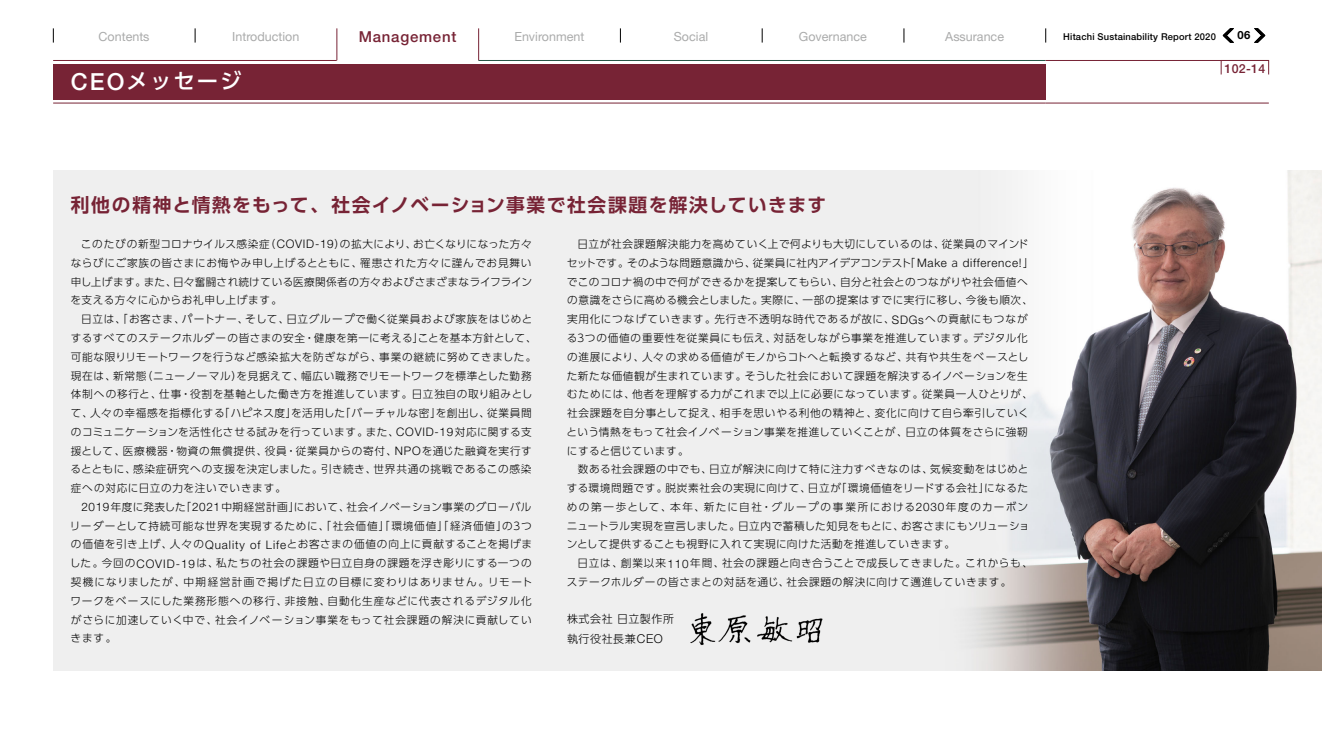
<style>
.page{position:relative;width:1322px;height:745px;background:#fff}
.page>*{position:absolute;margin:0;border:0;box-sizing:border-box;transform-origin:0 0}
.t1{font:500 21.25px "UD Shin Go Pro";letter-spacing:.1em;color:#fff}
.t2{font:700 18.75px "UD Shin Go Pro De";letter-spacing:.075em;color:#772335}
.t3{font:500 15px "Helvetica Neue LT Std";letter-spacing:.05em;color:#772335}
.t4{font:12.5px "Helvetica Neue LT Std";color:#aaabab}
.t5{font:500 12.38px "Helvetica Neue LT Std";color:#772335}
.t6{font:700 11.25px "Helvetica Neue LT Std";color:#000}
.t7{font:300 11px/19.4px "UD Shin Go Pro";letter-spacing:.05em;color:#000}
.t8{font:300 10.62px/18.8px "UD Shin Go Pro";letter-spacing:.055em;color:#000}
.t9{font:500 9.38px "Helvetica Neue LT Std";letter-spacing:.02em;color:#000}
.s1{font-family:"Helvetica Neue LT Std";font-size:23.38px}
.s2{font-family:"Helvetica Neue LT Std";font-size:11.75px}
.s3{font-family:"Helvetica Neue LT Std";font-size:12.12px}
</style>
<div class="page">
<div style="left:53px;top:64px;width:992px;height:35px;background:#772335"></div>
<hr style="left:53px;top:60px;width:284px;height:1px;background:#772335">
<hr style="left:478px;top:60px;width:567px;height:1px;background:#265646">
<hr style="left:1045px;top:60px;width:224px;height:1px;background:#772335">
<hr style="left:1045px;top:103px;width:224px;height:1px;background:#772335">
<hr style="left:53px;top:103px;width:992px;height:1px;background:#772335">
<svg style="left:53px;top:28px;width:1px;height:15px"></svg>
<svg style="left:620px;top:28px;width:1px;height:15px"></svg>
<svg style="left:904px;top:28px;width:1px;height:15px"></svg>
<svg style="left:195px;top:28px;width:1px;height:15px"></svg>
<svg style="left:762px;top:28px;width:1px;height:15px"></svg>
<svg style="left:1045px;top:28px;width:1px;height:15px"></svg>
<hr style="left:337px;top:28px;width:1px;height:32px;background:#772335">
<hr style="left:478px;top:28px;width:1px;height:32px;background:#772335">
<div style="left:1221px;top:60px;width:48px;height:15px;border:1px solid #772335"></div>
<div style="left:53px;top:170px;width:992px;height:500px;background:#efefef"></div>
<img style="left:971px;top:170px;width:351px;height:500px">
<img style="left:690px;top:613px;width:133px;height:32px">
<svg style="left:1254px;top:28px;width:11px;height:15px"></svg>
<svg style="left:1222px;top:28px;width:12px;height:15px"></svg>
<p class="t4" style="left:99px;top:29px;width:52px">Contents</p>
<p class="t4" style="left:232px;top:29px;width:69px">Introduction</p>
<h3 class="t3" style="left:359px;top:27px;width:99px">Management</h3>
<p class="t4" style="left:514px;top:29px;width:71px">Environment</p>
<p class="t4" style="left:674px;top:29px;width:36px">Social</p>
<p class="t4" style="left:799px;top:29px;width:70px">Governance</p>
<p class="t4" style="left:945px;top:29px;width:60px">Assurance</p>
<h1 class="t1" style="left:71px;top:64px;width:172px"><span class="s1">CEO</span>メッセージ</h1>
<p class="t9" style="left:1063px;top:31px;width:154px">Hitachi Sustainability Report 2020</p>
<p class="t6" style="left:1237px;top:28px;width:14px">06</p>
<p class="t5" style="left:1224px;top:61px;width:42px">102-14</p>
<h2 class="t2" style="left:71px;top:189px;width:757px">利他の精神と情熱をもって、社会イノベーション事業で社会課題を解決していきます</h2>
<p class="t8" style="left:71px;top:234px;width:463px;text-align:justify;text-indent:10px">このたびの新型コロナウイルス感染症（<span class="s2">COVID-19</span>）の拡大により、お亡くなりになった方々ならびにご家族の皆さまにお悔やみ申し上げるとともに、罹患された方々に謹んでお見舞い申し上げます。また、日々奮闘され続けている医療関係者の方々およびさまざまなライフラインを支える方々に心からお礼申し上げます。</p>
<p class="t8" style="left:70px;top:309px;width:468px;text-indent:11px">日立は、「お客さま、パートナー、そして、日立グループで働く従業員および家族をはじめとするすべてのステークホルダーの皆さまの安全・健康を第一に考える」ことを基本方針として、可能な限りリモートワークを行うなど感染拡大を防ぎながら、事業の継続に努めてきました。現在は、新常態（ニューノーマル）を見据えて、幅広い職務でリモートワークを標準とした勤務体制への移行と、仕事・役割を基軸とした働き方を推進しています。日立独自の取り組みとして、人々の幸福感を指標化する「ハピネス度」を活用した「バーチャルな密」を創出し、従業員間のコミュニケーションを活性化させる試みを行っています。また、<span class="s2">COVID-19</span>対応に関する支援として、医療機器・物資の無償提供、役員・従業員からの寄付、<span class="s2">NPO</span>を通じた融資を実行するとともに、感染症研究への支援を決定しました。引き続き、世界共通の挑戦であるこの感染症への対応に日立の力を注いでいきます。</p>
<p class="t8" style="left:70px;top:497px;width:464px;text-align:justify;text-indent:12px"><span class="s2">2019</span>年度に発表した「<span class="s2">2021</span>中期経営計画」において、社会イノベーション事業のグローバルリーダーとして持続可能な世界を実現するために、「社会価値」「環境価値」「経済価値」の３つの価値を引き上げ、人々の<span class="s2">Quality of Life</span>とお客さまの価値の向上に貢献することを掲げました。今回の<span class="s2">COVID-19</span>は、私たちの社会の課題や日立自身の課題を浮き彫りにする一つの契機になりましたが、中期経営計画で掲げた日立の目標に変わりはありません。リモートワークをベースにした業務形態への移行、非接触、自動化生産などに代表されるデジタル化がさらに加速していく中で、社会イノベーション事業をもって社会課題の解決に貢献していきます。</p>
<p class="t8" style="left:566px;top:234px;width:469px;text-indent:11px">日立が社会課題解決能力を高めていく上で何よりも大切にしているのは、従業員のマインドセットです。そのような問題意識から、従業員に社内アイデアコンテスト「 <span class="s2">Make</span> ａ <span class="s2">difference!</span>」でこのコロナ禍の中で何ができるかを提案してもらい、自分と社会とのつながりや社会価値への意識をさらに高める機会としました。実際に、一部の提案はすでに実行に移し、今後も順次、実用化につなげていきます。先行き不透明な時代であるが故に、<span class="s2">SDGs</span>への貢献にもつながる３つの価値の重要性を従業員にも伝え、対話をしながら事業を推進しています。デジタル化の進展により、人々の求める価値がモノからコトへと転換するなど、共有や共生をベースとした新たな価値観が生まれています。そうした社会において課題を解決するイノベーションを生むためには、他者を理解する力がこれまで以上に必要になっています。従業員一人ひとりが、社会課題を自分事として捉え、相手を思いやる利他の精神と、変化に向けて自ら牽引していくという情熱をもって社会イノベーション事業を推進していくことが、日立の体質をさらに強靭にすると信じています。</p>
<p class="t8" style="left:567px;top:459px;width:464px;text-indent:11px">数ある社会課題の中でも、日立が解決に向けて特に注力すべきなのは、気候変動をはじめとする環境問題です。脱炭素社会の実現に向けて、日立が「環境価値をリードする会社」になるための第一歩として、本年、新たに自社・グループの事業所における<span class="s2">2030</span>年度のカーボンニュートラル実現を宣言しました。日立内で蓄積した知見をもとに、お客さまにもソリューションとして提供することも視野に入れて実現に向けた活動を推進していきます。</p>
<p class="t8" style="left:567px;top:553px;width:468px;text-indent:11px">日立は、創業以来<span class="s2">110</span>年間、社会の課題と向き合うことで成長してきました。これからも、ステークホルダーの皆さまとの対話を通じ、社会課題の解決に向けて邁進していきます。</p>
<p class="t7" style="left:567px;top:608px;width:108px">株式会社日立製作所執行役社長兼<span class="s3">CEO</span></p>
</div>
